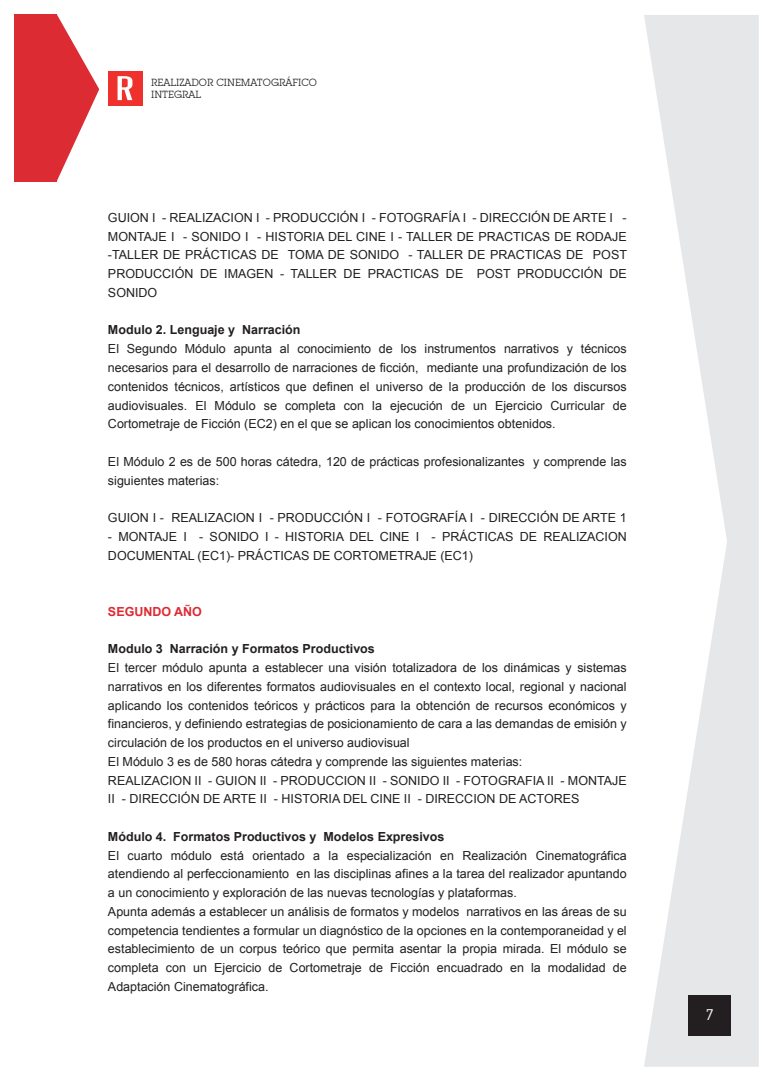
<style>
.page{position:relative;width:773px;height:1081px;background:#fff}
.page>*{position:absolute;margin:0;border:0;box-sizing:border-box;transform-origin:0 0}
.t1{font:15px "Lubalin Graph IT Cby BT";color:#fff}
.t2{font:12.5px/18.8px "Arial";color:#231f20}
.t3{font:700 12.5px "Arial";color:#231f20}
.t4{font:700 12.5px "Arial";color:#dd2b33}
.t5{font:10.12px/12.1px "Lubalin Graph IT Cby BT";color:#231f20}
</style>
<div class="page">
<svg style="left:644px;top:15px;width:114px;height:1052px;fill:#e6e7e9"></svg>
<div style="left:14px;top:14px;width:43px;height:167px;background:#dd2b33"></div>
<svg style="left:57px;top:15px;width:42px;height:166px"></svg>
<div style="left:108px;top:71px;width:34px;height:34px;background:#ee312c"></div>
<svg style="left:117px;top:76px;width:15px;height:24px"></svg>
<div style="left:688px;top:995px;width:42px;height:40px;background:#231f20"></div>
<p class="t5" style="left:151px;top:76px;width:167px">REALIZADOR CINEMATOGRÁFICO<br>INTEGRAL</p>
<p class="t2" style="left:108px;top:208px;width:520px;text-align:justify">GUION I - REALIZACION I - PRODUCCIÓN I - FOTOGRAFÍA I - DIRECCIÓN DE ARTE I - MONTAJE I - SONIDO I - HISTORIA DEL CINE I - TALLER DE PRACTICAS DE RODAJE -TALLER DE PRÁCTICAS DE TOMA DE SONIDO - TALLER DE PRACTICAS DE POST PRODUCCIÓN DE IMAGEN - TALLER DE PRACTICAS DE POST PRODUCCIÓN DE SONIDO</p>
<p class="t3" style="left:108px;top:322px;width:194px">Modulo 2. Lenguaje y Narración</p>
<p class="t2" style="left:108px;top:340px;width:520px;text-align:justify">El Segundo Módulo apunta al conocimiento de los instrumentos narrativos y técnicos necesarios para el desarrollo de narraciones de ficción, mediante una profundización de los contenidos técnicos, artísticos que definen el universo de la producción de los discursos audiovisuales. El Módulo se completa con la ejecución de un Ejercicio Curricular de Cortometraje de Ficción (EC2) en el que se aplican los conocimientos obtenidos.</p>
<p class="t2" style="left:108px;top:452px;width:520px">El Módulo 2 es de 500 horas cátedra, 120 de prácticas profesionalizantes y comprende las siguientes materias:</p>
<p class="t2" style="left:108px;top:508px;width:520px">GUION I - REALIZACION I - PRODUCCIÓN I - FOTOGRAFÍA I - DIRECCIÓN DE ARTE 1</p>
<p class="t2" style="left:108px;top:527px;width:520px">- MONTAJE I - SONIDO I - HISTORIA DEL CINE I - PRÁCTICAS DE REALIZACION<br>DOCUMENTAL (EC1)- PRÁCTICAS DE CORTOMETRAJE (EC1)</p>
<p class="t4" style="left:108px;top:603px;width:95px">SEGUNDO AÑO</p>
<p class="t3" style="left:108px;top:640px;width:268px">Modulo 3 Narración y Formatos Productivos</p>
<p class="t2" style="left:108px;top:658px;width:520px">El tercer módulo apunta a establecer una visión totalizadora de los dinámicas y sistemas narrativos en los diferentes formatos audiovisuales en el contexto local, regional y nacional aplicando los contenidos teóricos y prácticos para la obtención de recursos económicos y financieros, y definiendo estrategias de posicionamiento de cara a las demandas de emisión y circulación de los productos en el universo audiovisual<br>El Módulo 3 es de 580 horas cátedra y comprende las siguientes materias:<br>REALIZACION II - GUION II - PRODUCCION II - SONIDO II - FOTOGRAFIA II - MONTAJE II - DIRECCIÓN DE ARTE II - HISTORIA DEL CINE II - DIRECCION DE ACTORES</p>
<p class="t3" style="left:108px;top:828px;width:338px">Módulo 4. Formatos Productivos y Modelos Expresivos</p>
<p class="t2" style="left:108px;top:846px;width:520px">El cuarto módulo está orientado a la especialización en Realización Cinematográfica atendiendo al perfeccionamiento en las disciplinas afines a la tarea del realizador apuntando a un conocimiento y exploración de las nuevas tecnologías y plataformas.<br>Apunta además a establecer un análisis de formatos y modelos narrativos en las áreas de su competencia tendientes a formular un diagnóstico de la opciones en la contemporaneidad y el establecimiento de un corpus teórico que permita asentar la propia mirada. El módulo se completa con un Ejercicio de Cortometraje de Ficción encuadrado en la modalidad de Adaptación Cinematográfica.</p>
<p class="t1" style="left:705px;top:1005px;width:10px">7</p>
</div>
